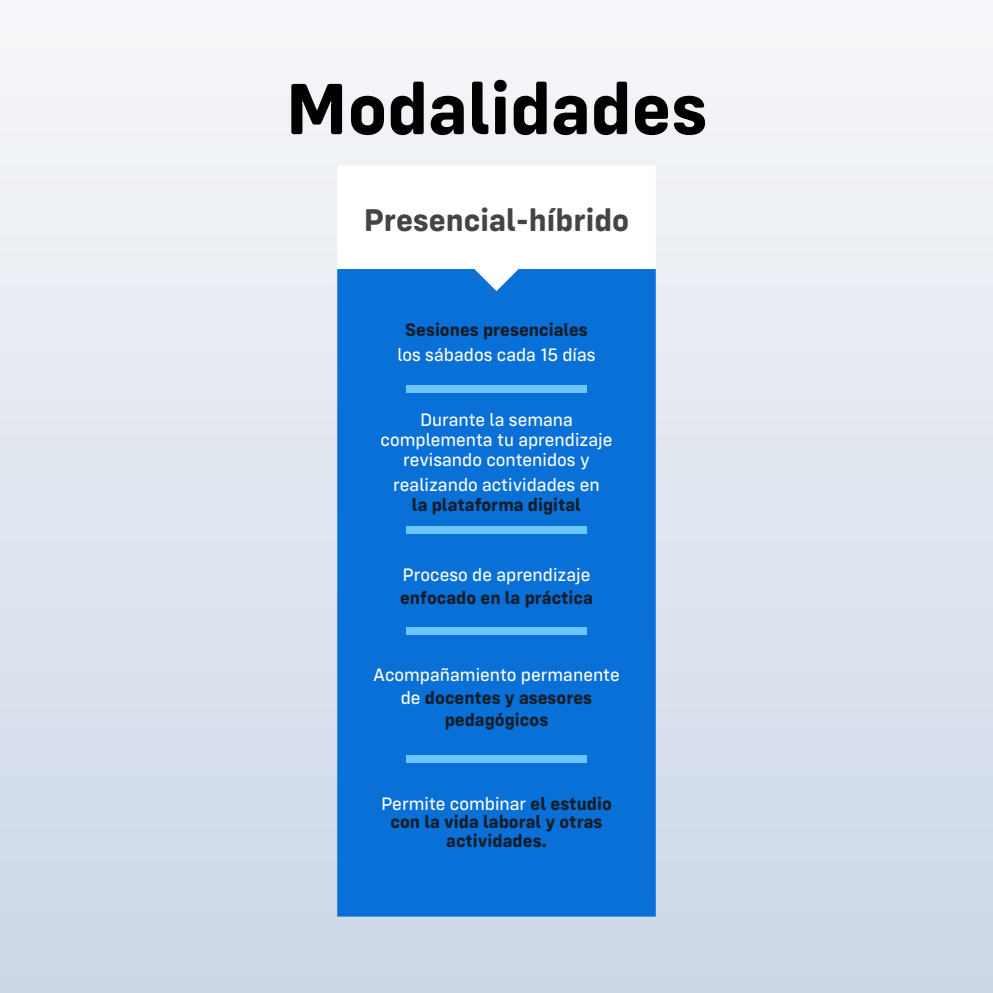
<style>
.page{position:relative;width:993px;height:993px;background:#fff}
.page>*{position:absolute;margin:0;border:0;box-sizing:border-box;transform-origin:0 0}
.t1{font:700 75px "Config Rounded";color:#000}
.t2{font:700 32.5px "Config Rounded";color:#454444}
.t3{font:18.75px/20px "Config Rounded Text";color:#fff;text-align:center}
.t4{font:700 18.75px/22.5px "Config Rounded";color:#121d29;text-align:center}
.s1{font-family:"Config Rounded Text";font-weight:400;color:#fff}
.s2{font-family:"Config Rounded";font-weight:700;color:#121d29}
</style>
<div class="page">
<div style="left:0;top:0;width:992px;height:992px;background:linear-gradient(to bottom,#f6f7f9,#ccd8e7)"></div>
<div style="left:337px;top:291px;width:318px;height:625px;background:#0870d6"></div>
<svg style="left:337px;top:165px;width:318px;height:126px"></svg>
<div style="left:406px;top:386px;width:180px;height:7px;background:#6bc7fa"></div>
<div style="left:406px;top:526px;width:180px;height:7px;background:#6bc7fa"></div>
<div style="left:406px;top:627px;width:180px;height:7px;background:#6bc7fa"></div>
<div style="left:406px;top:755px;width:180px;height:7px;background:#6bc7fa"></div>
<h1 class="t1" style="left:285px;top:64px;width:423px">Modalidades</h1>
<h2 class="t2" style="left:363px;top:200px;width:267px">Presencial-híbrido</h2>
<p class="t4" style="left:405px;top:318px;width:184px">Sesiones presenciales</p>
<p class="t3" style="left:397px;top:344px;width:200px">los sábados cada 15 días</p>
<p class="t3" style="left:380px;top:409px;width:233px">Durante la semana complementa tu aprendizaje revisando contenidos y</p>
<p class="t3" style="left:393px;top:474px;width:208px">realizando actividades en</p>
<p class="t4" style="left:412px;top:493px;width:171px">la plataforma digital</p>
<p class="t3" style="left:402px;top:564px;width:189px">Proceso de aprendizaje</p>
<p class="t4" style="left:400px;top:585px;width:194px">enfocado en la práctica</p>
<p class="t3" style="left:373px;top:664px;width:248px">Acompañamiento permanente</p>
<p class="t4" style="left:400px;top:685px;width:193px"><span class="s1">de</span> docentes y asesores pedagógicos</p>
<p class="t3" style="left:381px;top:793px;width:232px">Permite combinar <span class="s2">el estudio</span></p>
<p class="t4" style="left:390px;top:812px;width:213px;line-height:18.8px">con la vida laboral y otras actividades.</p>
</div>
